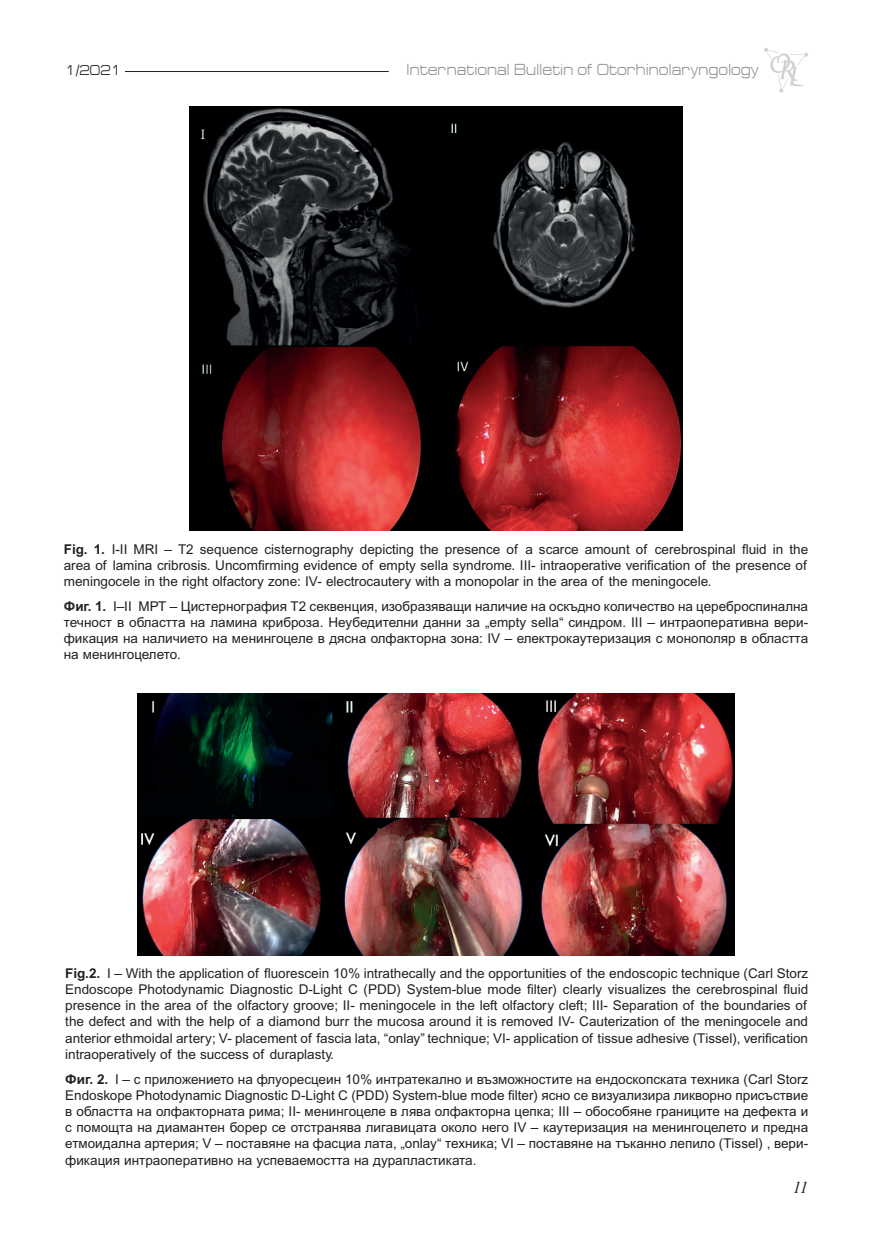
<style>
.page{position:relative;width:872px;height:1234px;background:#fff}
.page>*{position:absolute;margin:0;border:0;box-sizing:border-box;transform-origin:0 0}
.t1{font:italic 16.5px "Times New Roman";color:#231f20}
.t2{font:16.2px "Europe Ext";color:#939598;scale:.83 1}
.t3{font:14.4px "Europe Ext";color:#231f20;scale:.83 1}
.t4{font:13.5px/16.2px "Arial MT Pro Cyr";color:#231f20;text-align:justify}
.s1{font-weight:700}
</style>
<div class="page">
<svg style="left:764px;top:48px;width:44px;height:44px"></svg>
<hr style="left:125px;top:71px;width:264px;height:1px;background:#231f20">
<img style="left:190px;top:106px;width:492px;height:424px">
<img style="left:137px;top:693px;width:597px;height:261px">
<p class="t3" style="left:65px;top:62px;width:69px">1/2021</p>
<p class="t2" style="left:406px;top:61px;width:426px">International Bulletin of Otorhinolaryngology</p>
<p class="t4" style="left:64px;top:541px;width:746px"><span class="s1">Fig. 1.</span> I-II MRI – T2 sequence cisternography depicting the presence of a scarce amount of cerebrospinal fluid in the area of lamina cribrosis. Uncomfirming evidence of empty sella syndrome. III- intraoperative verification of the presence of meningocele in the right olfactory zone: IV- electrocautery with a monopolar in the area of the meningocele.</p>
<p class="t4" style="left:64px;top:598px;width:746px"><span class="s1">Фиг. 1.</span> I–II МРТ – Цистернография Т2 секвенция, изобразяващи наличие на оскъдно количество на цереброспинална течност в областта на ламина криброза. Неубедителни данни за „empty sella“ синдром. III – интраоперативна вери&shy;фикация на наличието на менингоцеле в дясна олфакторна зона: IV – електрокаутеризация с монополяр в областта на менингоцелето.</p>
<p class="t4" style="left:65px;top:965px;width:744px"><span class="s1">Fig.2.</span> I – With the application of fluorescein 10% intrathecally and the opportunities of the endoscopic technique (Carl Storz Endoscope Photodynamic Diagnostic D-Light C (PDD) System-blue mode filter) clearly visualizes the cerebrospinal fluid presence in the area of the olfactory groove; II- meningocele in the left olfactory cleft; III- Separation of the boundaries of the defect and with the help of a diamond burr the mucosa around it is removed IV- Cauterization of the meningocele and anterior ethmoidal artery; V- placement of fascia lata, “onlay” technique; VI- application of tissue adhesive (Tissel), verification intraoperatively of the success of duraplasty.</p>
<p class="t4" style="left:65px;top:1071px;width:744px"><span class="s1">Фиг. 2.</span> I – с приложението на флуоресцеин 10% интратекално и възможностите на ендоскопската техника (Carl Storz Endoskope Photodynamic Diagnostic D-Light C (PDD) System-blue mode filter) ясно се визуализира ликворно присъствие в областта на олфакторната рима; II- менингоцеле в лява олфакторна цепка; III – обособяне границите на дефекта и с помощта на диамантен борер се отстранява лигавицата около него IV – каутеризация на менингоцелето и предна етмоидална артерия; V – поставяне на фасциа лата, „onlay“ техника; VI – поставяне на тъканно лепило (Тissel) , вери&shy;фикация интраоперативно на успеваемостта на дурапластиката.</p>
<p class="t1" style="left:793px;top:1175px;width:17px">11</p>
</div>
